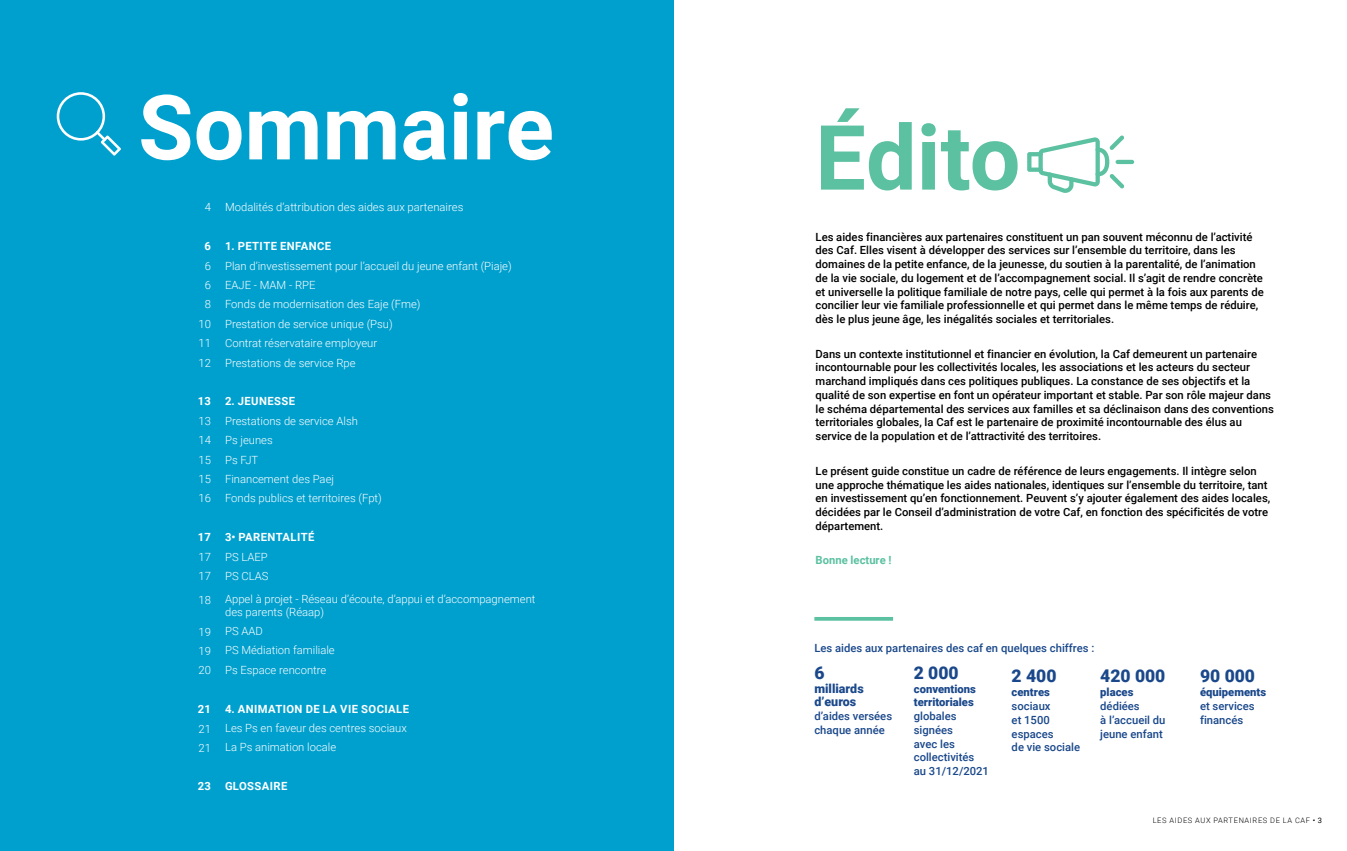
<style>
.page{position:relative;width:1347px;height:851px;background:#fff}
.page>*{position:absolute;margin:0;border:0;box-sizing:border-box;transform-origin:0 0}
.t1{font:700 90px "Roboto";color:#fff}
.t2{font:700 90px "Roboto";color:#5bc1a1}
.t3{font:900 17.5px "Roboto";color:#1a488b}
.t4{font:900 12.5px/13.8px "Roboto";color:#1a488b}
.t5{font:500 11.25px/13.8px "Roboto";color:#000}
.t6{font:300 11.25px/19.4px "Roboto";color:#fff}
.t7{font:500 11.25px/13.8px "Roboto";color:#1a488b}
.t8{font:700 11.25px "Roboto";letter-spacing:.035em;color:#fff}
.t9{font:900 11.25px/13.8px "Roboto";color:#1a488b}
.t10{font:700 11.25px "Roboto";color:#5bc1a1}
.t11{font:300 7.5px "Roboto";letter-spacing:.085em;color:#000}
.s1{font-weight:400}
</style>
<div class="page">
<div style="left:0;top:0;width:673px;height:850px;background:#00a0ce"></div>
<svg style="left:57px;top:92px;width:64px;height:64px"></svg>
<hr style="left:1115px;top:160px;width:19px;height:4px;background:#5bc1a1;border-radius:2px">
<svg style="left:1027px;top:135px;width:97px;height:58px"></svg>
<hr style="left:814px;top:617px;width:79px;height:3px;background:#5bc1a1">
<h1 class="t1" style="left:138px;top:64px;width:417px">Sommaire</h1>
<p class="t6" style="left:205px;top:197px;width:8px">4</p>
<p class="t8" style="left:204px;top:238px;width:8px">6</p>
<p class="t6" style="left:198px;top:255px;width:14px;text-align:center">6<br>6<br>8<br>10<br>11<br>12</p>
<p class="t8" style="left:198px;top:393px;width:14px">13</p>
<p class="t6" style="left:198px;top:410px;width:14px;text-align:justify">13<br>14<br>15<br>15<br>16</p>
<p class="t8" style="left:198px;top:529px;width:14px">17</p>
<p class="t6" style="left:198px;top:546px;width:14px">17<br>17</p>
<p class="t6" style="left:198px;top:590px;width:14px">18</p>
<p class="t6" style="left:198px;top:621px;width:14px;text-align:justify">19<br>19<br>20</p>
<p class="t8" style="left:198px;top:701px;width:14px">21</p>
<p class="t6" style="left:198px;top:718px;width:14px">21<br>21</p>
<p class="t8" style="left:198px;top:778px;width:14px">23</p>
<p class="t6" style="left:225px;top:197px;width:240px">Modalités d’attribution des aides aux partenaires</p>
<p class="t8" style="left:225px;top:238px;width:108px">1. PETITE ENFANCE</p>
<p class="t6" style="left:225px;top:255px;width:288px">Plan d’investissement pour l’accueil du jeune enfant (Piaje)<br>EAJE - MAM - RPE<br>Fonds de modernisation des Eaje (Fme)<br>Prestation de service unique (Psu)<br>Contrat réservataire employeur<br>Prestations de service Rpe</p>
<p class="t8" style="left:225px;top:393px;width:71px">2. JEUNESSE</p>
<p class="t6" style="left:225px;top:410px;width:158px">Prestations de service Alsh<br>Ps jeunes<br>Ps FJT<br>Financement des Paej<br>Fonds publics et territoires (Fpt)</p>
<p class="t8" style="left:225px;top:529px;width:91px">3• PARENTALITÉ</p>
<p class="t6" style="left:225px;top:546px;width:45px">PS LAEP<br>PS CLAS</p>
<p class="t6" style="left:225px;top:592px;width:312px;line-height:12.5px">Appel à projet - Réseau d’écoute, d’appui et d’accompagnement des parents (Réaap)</p>
<p class="t6" style="left:225px;top:620px;width:111px">PS AAD<br>PS Médiation familiale<br>Ps Espace rencontre</p>
<p class="t8" style="left:225px;top:700px;width:185px">4. ANIMATION DE LA VIE SOCIALE</p>
<p class="t6" style="left:225px;top:717px;width:183px">Les Ps en faveur des centres sociaux<br>La Ps animation locale</p>
<p class="t8" style="left:225px;top:778px;width:64px">GLOSSAIRE</p>
<h1 class="t2" style="left:815px;top:94px;width:207px">Édito</h1>
<p class="t5" style="left:815px;top:229px;width:450px">Les aides financières aux partenaires constituent un pan souvent méconnu de l’activité des Caf. Elles visent à développer des services sur l’ensemble du territoire, dans les domaines de la petite enfance, de la jeunesse, du soutien à la parentalité, de l’animation de la vie sociale, du logement et de l’accompagnement social. Il s’agit de rendre concrète et universelle la politique familiale de notre pays, celle qui permet à la fois aux parents de concilier leur vie familiale professionnelle et qui permet dans le même temps de réduire, dès le plus jeune âge, les inégalités sociales et territoriales.</p>
<p class="t5" style="left:815px;top:346px;width:460px">Dans un contexte institutionnel et financier en évolution, la Caf demeurent un partenaire incontournable pour les collectivités locales, les associations et les acteurs du secteur marchand impliqués dans ces politiques publiques. La constance de ses objectifs et la qualité de son expertise en font un opérateur important et stable. Par son rôle majeur dans le schéma départemental des services aux familles et sa déclinaison dans des conventions territoriales globales, la Caf est le partenaire de proximité incontournable des élus au service de la population et de l’attractivité des territoires.</p>
<p class="t5" style="left:815px;top:463px;width:456px">Le présent guide constitue un cadre de référence de leurs engagements. Il intègre selon une approche thématique les aides nationales, identiques sur l’ensemble du territoire, tant en investissement qu’en fonctionnement. Peuvent s’y ajouter également des aides locales, décidées par le Conseil d’administration de votre Caf, en fonction des spécificités de votre département.</p>
<p class="t10" style="left:815px;top:552px;width:78px">Bonne lecture !</p>
<p class="t7" style="left:814px;top:640px;width:281px">Les aides aux partenaires des caf en quelques chiffres :</p>
<h2 class="t3" style="left:814px;top:660px;width:12px">6</h2>
<p class="t4" style="left:814px;top:680px;width:51px">milliards d’euros</p>
<p class="t7" style="left:814px;top:708px;width:79px">d’aides versées chaque année</p>
<h2 class="t3" style="left:913px;top:660px;width:46px">2 000</h2>
<p class="t9" style="left:913px;top:681px;width:64px">conventions territoriales</p>
<p class="t7" style="left:913px;top:708px;width:77px">globales signées<br>avec les collectivités au 31/12/2021</p>
<h2 class="t3" style="left:1011px;top:664px;width:46px">2 400</h2>
<p class="t9" style="left:1011px;top:684px;width:40px">centres</p>
<p class="t7" style="left:1011px;top:698px;width:70px">sociaux<br>et 1500 espaces<br>de vie sociale</p>
<h2 class="t3" style="left:1100px;top:664px;width:67px">420 000</h2>
<p class="t9" style="left:1100px;top:684px;width:35px">places</p>
<p class="t7" style="left:1100px;top:698px;width:67px">dédiées<br>à l’accueil du jeune enfant</p>
<h2 class="t3" style="left:1200px;top:664px;width:57px">90 000</h2>
<p class="t9" style="left:1200px;top:684px;width:68px">équipements</p>
<p class="t7" style="left:1200px;top:698px;width:56px">et services financés</p>
<p class="t11" style="left:1152px;top:815px;width:171px">LES AIDES AUX PARTENAIRES DE LA CAF <span class="s1">• 3</span></p>
</div>
